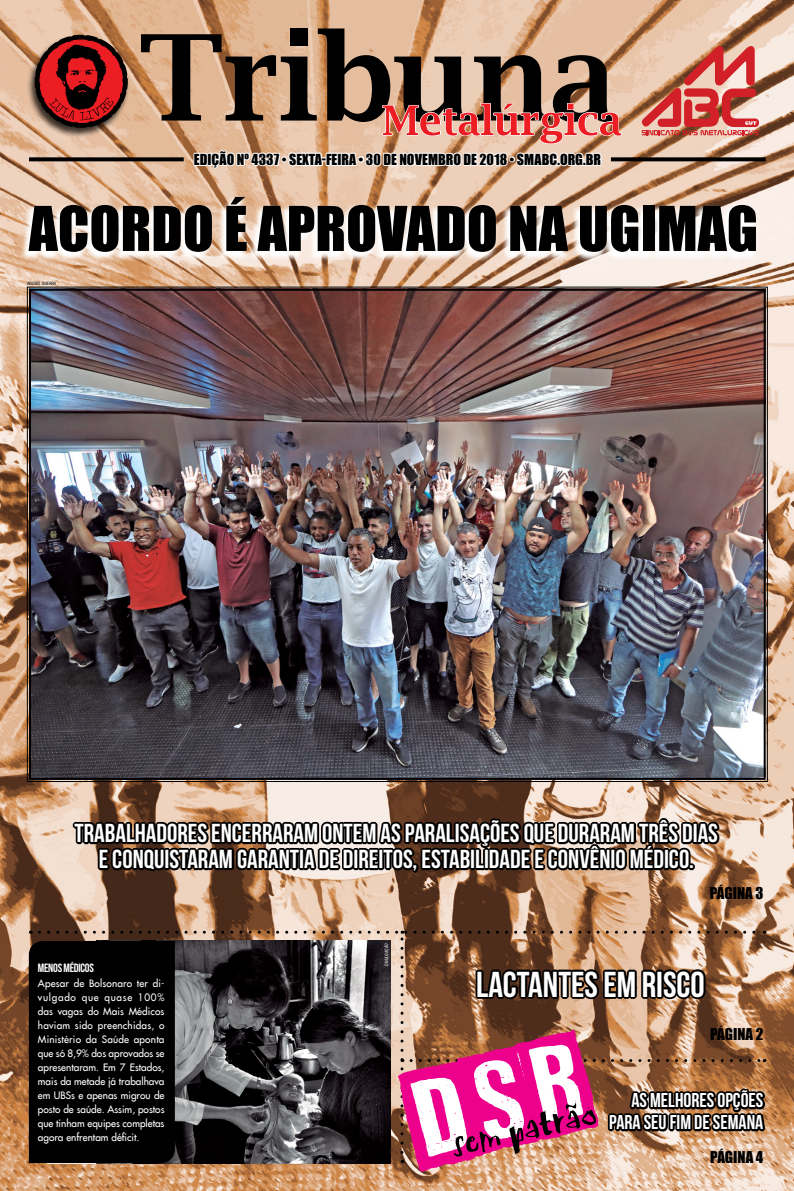
<style>
.page{position:relative;width:794px;height:1191px;background:#fff}
.page>*{position:absolute;margin:0;border:0;box-sizing:border-box;transform-origin:0 0}
.t1{font:57px "Impact";color:#000}
.t2{font:36px "Bebas Neue";color:#fff}
.t3{font:26px/26px "Bebas Neue";color:#fff;text-align:center}
.t4{font:20px/22px "Bebas Neue";color:#fff;text-align:right}
.t5{font:15px "Impact";color:#000}
.t6{font:14px "Impact";color:#000}
.t7{font:12px "Bebas Neue";letter-spacing:-.02em;color:#fff}
.t8{font:10px/14px "Futura";color:#fff;text-align:justify}
.t9{font:italic condensed 4.4px "Swiss 721 BT";color:#000}
.t10{font:italic condensed 4.4px "Swiss 721 BT";letter-spacing:-.005em;color:#fff}
</style>
<div class="page">
<img style="left:0;top:0;width:794px;height:1191px">
<svg style="left:71px;top:814px;width:650px;height:60px;background:#3f342c"></svg>
<div style="left:688px;top:863px;width:7px;height:7px;border:4px solid #000"></div>
<svg style="left:29px;top:157px;width:112px;height:4px"></svg>
<svg style="left:622px;top:157px;width:143px;height:4px"></svg>
<svg style="left:641px;top:46px;width:118px;height:89px;background:#d78075"></svg>
<div style="left:26px;top:34px;width:104px;height:104px;background:#000;opacity:.75"></div>
<svg style="left:35px;top:35px;width:93px;height:93px;background:#8f2c29"></svg>
<svg style="left:141px;top:29px;width:481px;height:162px;background:#b5917b"></svg>
<svg style="left:29px;top:930px;width:739px;height:249px;background:#70514d"></svg>
<img style="left:27px;top:286px;width:741px;height:496px">
<div style="left:29px;top:289px;width:736px;height:491px;border:2px solid #000"></div>
<svg style="left:19px;top:195px;width:740px;height:67px"></svg>
<h3 class="t6" style="left:194px;top:148px;width:409px">EDIÇÃO Nº 4337 • SEXTA-FEIRA • 30 DE NOVEMBRO DE 2018 • SMABC.ORG.BR</h3>
<h1 class="t1" style="left:29px;top:184px;width:731px">ACORDO É APROVADO NA UGIMAG</h1>
<p class="t9" style="left:27px;top:281px;width:31px">ADONIS GUERRA</p>
<h3 class="t3" style="left:75px;top:820px;width:645px">TRABALHADORES ENCERRARAM ONTEM AS PARALISAÇÕES QUE DURARAM TRÊS DIAS<br>E CONQUISTARAM GARANTIA DE DIREITOS, ESTABILIDADE E CONVÊNIO MÉDICO.</h3>
<h3 class="t5" style="left:709px;top:881px;width:55px">PÁGINA 3</h3>
<p class="t7" style="left:38px;top:961px;width:58px">MENOS MÉDICOS</p>
<p class="t8" style="left:38px;top:975px;width:128px">Apesar de Bolsonaro ter di&shy;vulgado que quase 100% das vagas do Mais Médicos haviam sido preenchidas, o Ministério da Saúde aponta que só 8,9% dos aprovados se apresentaram. Em 7 Estados, mais da metade já trabalhava em UBSs e apenas migrou de posto de saúde. Assim, postos que tinham equipes completas agora enfrentam déficit.</p>
<p class="t10" style="left:384px;top:966px;width:24px;rotate:-90deg">DIVULGAÇÃO</p>
<h2 class="t2" style="left:476px;top:964px;width:230px">LACTANTES EM RISCO</h2>
<h3 class="t5" style="left:710px;top:1022px;width:55px">PÁGINA 2</h3>
<h3 class="t4" style="left:609px;top:1089px;width:156px">AS MELHORES OPÇÕES<br>PARA SEU FIM DE SEMANA</h3>
<h3 class="t5" style="left:710px;top:1145px;width:55px">PÁGINA 4</h3>
</div>
